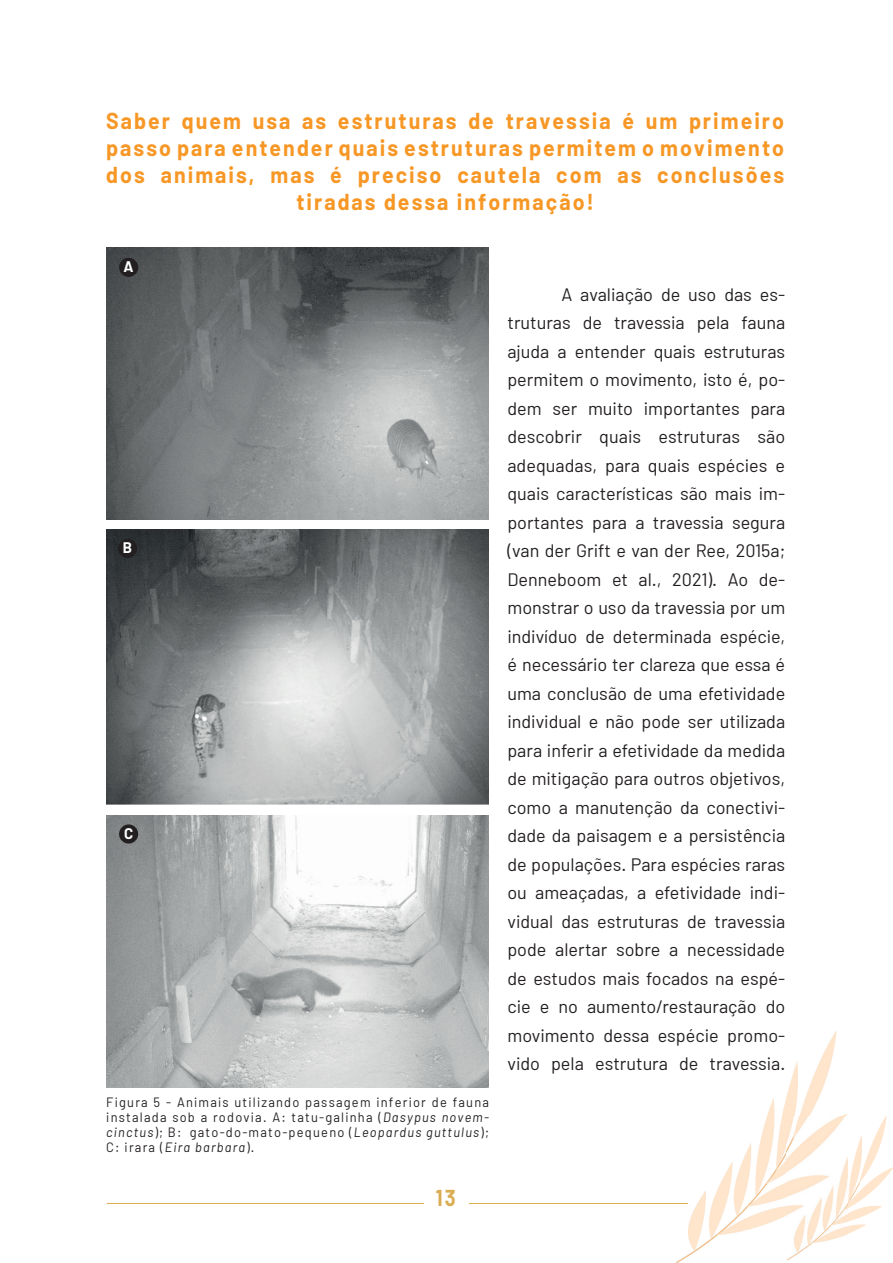
<style>
.page{position:relative;width:893px;height:1263px;background:#fff}
.page>*{position:absolute;margin:0;border:0;box-sizing:border-box;transform-origin:0 0}
.t1{font:700 22.5px/27px "Barlow";letter-spacing:.095em;color:#f79725;text-align:center;scale:.95 1}
.t2{font:700 22.5px "Barlow";color:#daad53;scale:.9 1}
.t3{font:18px/28.5px "Barlow";color:#231f20;text-align:justify}
.t4{font:700 15px "Barlow";color:#fff}
.t5{font:13.5px/15px "Barlow";letter-spacing:.095em;color:#231f20;text-align:justify;scale:.95 1}
.s1{font-style:italic}
</style>
<div class="page">
<hr style="left:470px;top:1203px;width:218px;height:1px;background:#daad53">
<hr style="left:107px;top:1203px;width:317px;height:1px;background:#daad53">
<img style="left:676px;top:1031px;width:171px;height:232px">
<svg style="left:676px;top:1203px;width:12px;height:1px"></svg>
<img style="left:787px;top:1116px;width:106px;height:144px">
<img style="left:106px;top:529px;width:383px;height:275px">
<img style="left:106px;top:815px;width:383px;height:272px">
<img style="left:106px;top:247px;width:383px;height:272px">
<div style="left:119px;top:258px;width:19px;height:19px;background:#231f20;border-radius:50%"></div>
<div style="left:119px;top:824px;width:19px;height:19px;background:#231f20;border-radius:50%"></div>
<div style="left:118px;top:539px;width:19px;height:19px;background:#231f20;border-radius:50%"></div>
<p class="t1" style="left:106px;top:107px;width:715px">Saber quem usa as estruturas de travessia é um primeiro passo para entender quais estruturas permitem o movimento dos animais, mas é preciso cautela com as conclusões tiradas dessa informação!</p>
<p class="t4" style="left:124px;top:258px;width:12px">A</p>
<p class="t4" style="left:123px;top:539px;width:11px">B</p>
<p class="t4" style="left:124px;top:824px;width:11px">C</p>
<p class="t5" style="left:106px;top:1094px;width:404px">Figura 5 - Animais utilizando passagem inferior de fauna instalada sob a rodovia. A: tatu-galinha (<span class="s1">Dasypus novem&shy;cinctus</span>); B: gato-do-mato-pequeno (<span class="s1">Leopardus guttulus</span>); C: irara (<span class="s1">Eira barbara</span>).</p>
<p class="t2" style="left:436px;top:1184px;width:23px">13</p>
<p class="t3" style="left:507px;top:280px;width:279px;text-indent:54px">A avaliação de uso das es&shy;truturas de travessia pela fauna ajuda a entender quais estruturas permitem o movimento, isto é, po&shy;dem ser muito importantes para descobrir quais estruturas são adequadas, para quais espécies e quais características são mais im&shy;portantes para a travessia segura (van der Grift e van der Ree, 2015a; Denneboom et al., 2021). Ao de&shy;monstrar o uso da travessia por um indivíduo de determinada espécie, é necessário ter clareza que essa é uma conclusão de uma efetividade individual e não pode ser utilizada para inferir a efetividade da medida de mitigação para outros objetivos, como a manutenção da conectivi&shy;dade da paisagem e a persistência de populações. Para espécies raras ou ameaçadas, a efetividade indi&shy;vidual das estruturas de travessia pode alertar sobre a necessidade de estudos mais focados na espé&shy;cie e no aumento/restauração do movimento dessa espécie promo&shy;vido pela estrutura de travessia.</p>
</div>
